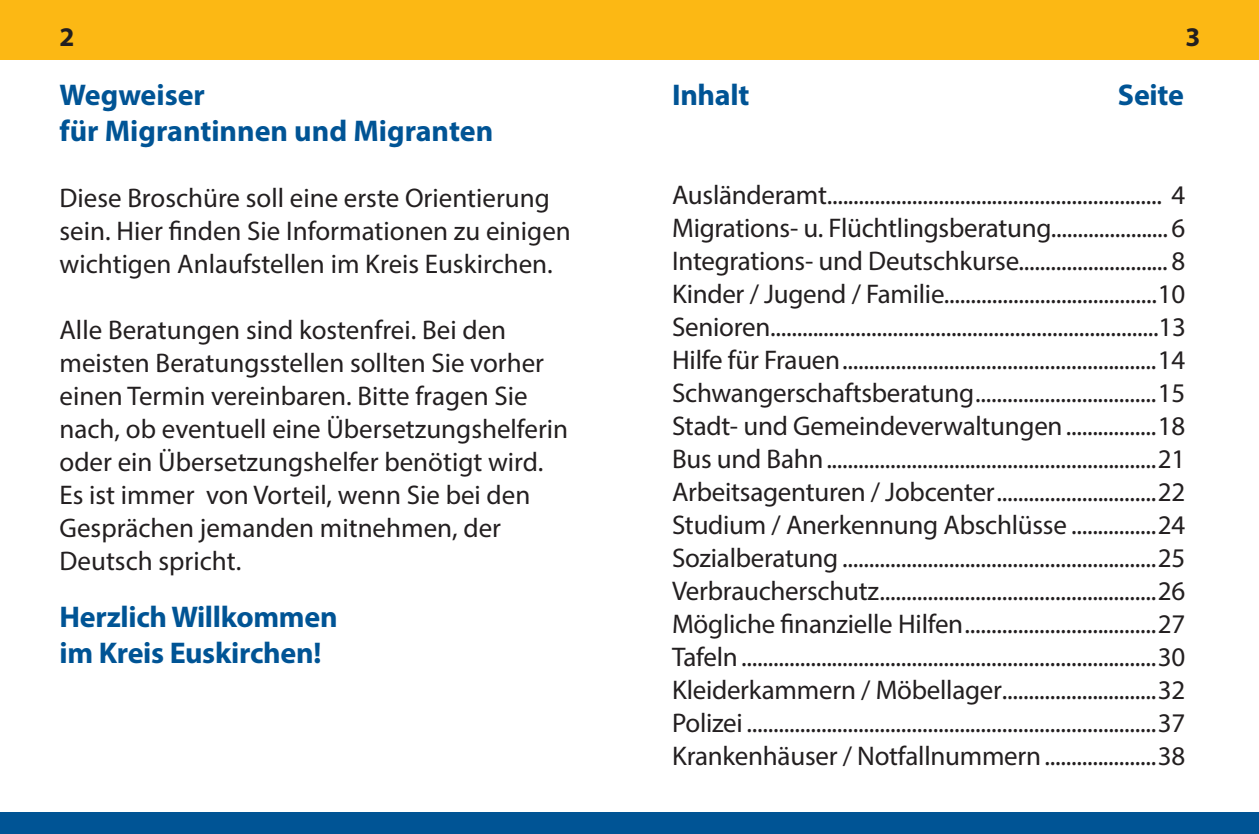
<style>
.page{position:relative;width:1259px;height:834px;background:#fff}
.page>*{position:absolute;margin:0;border:0;box-sizing:border-box;transform-origin:0 0}
.t1{font:700 30px/36px "Myriad Pro";letter-spacing:-.01em;color:#005495}
.t2{font:27px/33px "Myriad Pro";color:#231f20}
.t3{font:700 27px "Myriad Pro";color:#231f20}
</style>
<div class="page">
<div style="left:629px;top:0;width:630px;height:60px;background:#fcb814"></div>
<div style="left:0;top:0;width:629px;height:60px;background:#fcb814"></div>
<div style="left:0;top:811px;width:1259px;height:22px;background:#005495"></div>
<p class="t3" style="left:60px;top:19px;width:16px">2</p>
<p class="t3" style="left:1185px;top:19px;width:16px">3</p>
<p class="t1" style="left:60px;top:75px;width:435px">Wegweiser<br>für Migrantinnen und Migranten</p>
<p class="t1" style="left:672px;top:75px;width:79px">Inhalt</p>
<p class="t1" style="left:1118px;top:75px;width:67px">Seite</p>
<p class="t2" style="left:60px;top:181px;width:513px">Diese Broschüre soll eine erste Orientierung sein. Hier finden Sie Informationen zu einigen wichtigen Anlaufstellen im Kreis Euskirchen.</p>
<p class="t2" style="left:60px;top:313px;width:510px">Alle Beratungen sind kostenfrei. Bei den meisten Beratungsstellen sollten Sie vorher einen Termin vereinbaren. Bitte fragen Sie nach, ob eventuell eine Übersetzungshelferin oder ein Übersetzungshelfer benötigt wird.<br>Es ist immer von Vorteil, wenn Sie bei den Gesprächen jemanden mitnehmen, der Deutsch spricht.</p>
<p class="t1" style="left:60px;top:598px;width:279px">Herzlich Willkommen im Kreis Euskirchen!</p>
<p class="t2" style="left:672px;top:178px;width:515px;text-align:justify">Ausländeramt............................................................... 4<br>Migrations- u. Flüchtlingsberatung......................6<br>Integrations- und Deutschkurse............................8<br>Kinder / Jugend / Familie........................................10<br>Senioren.........................................................................13<br>Hilfe für Frauen...........................................................14<br>Schwangerschaftsberatung..................................15<br>Stadt- und Gemeindeverwaltungen.................18<br>Bus und Bahn..............................................................21<br>Arbeitsagenturen / Jobcenter..............................22<br>Studium / Anerkennung Abschlüsse ................24<br>Sozialberatung ...........................................................25<br>Verbraucherschutz....................................................26<br>Mögliche finanzielle Hilfen....................................27<br>Tafeln..............................................................................30<br>Kleiderkammern / Möbellager.............................32<br>Polizei .............................................................................37<br>Krankenhäuser / Notfallnummern.....................38</p>
</div>
